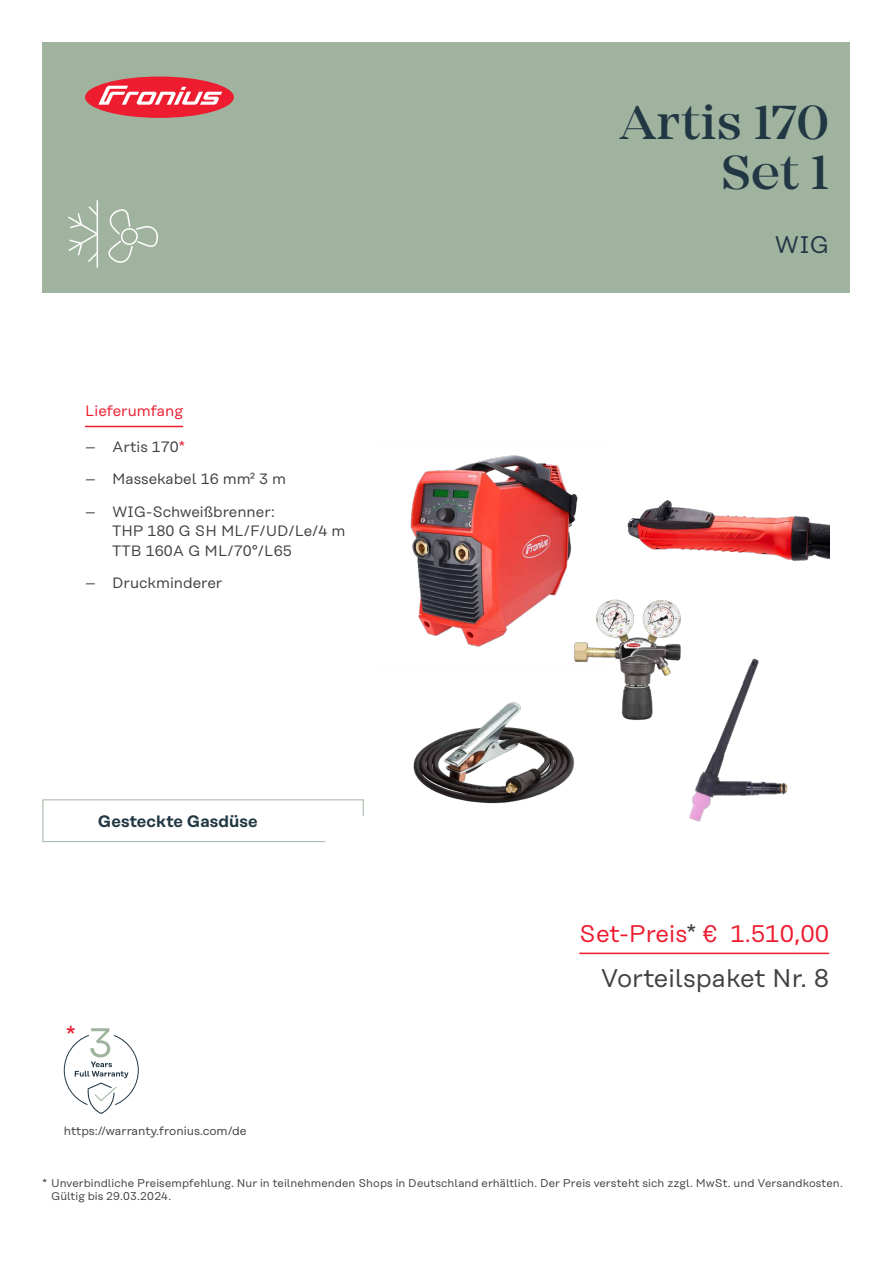
<style>
.page{position:relative;width:893px;height:1263px;background:#fff}
.page>*{position:absolute;margin:0;border:0;box-sizing:border-box;transform-origin:0 0}
.t1{font:500 49.5px/49.5px "Mirador";color:#213744;text-align:right}
.t2{font:25.5px "Rational Text";color:#414042}
.t3{font:24.45px "Rational Text";color:#ed1c2f}
.t4{font:24px "Rational Text";color:#ed1c2f}
.t5{font:24px "Rational Text";color:#213744}
.t6{font:600 16.5px "Rational Text";letter-spacing:.005em;color:#213744}
.t7{font:15px/19.5px "Rational Text";color:#414042}
.t8{font:15px "Rational Text";color:#ed1c2f}
.t9{font:12px "Rational Text";color:#414042}
.t10{font:11.25px/13.5px "Rational Text";letter-spacing:.005em;color:#414042}
.s1{color:#ed1c2f}
.s2{color:#414042}
</style>
<div class="page">
<div style="left:43px;top:43px;width:807px;height:250px;background:#9fb39f"></div>
<svg style="left:64px;top:1028px;width:75px;height:86px"></svg>
<hr style="left:85px;top:426px;width:98px;height:1px;background:#ed1c2f">
<hr style="left:579px;top:953px;width:250px;height:1px;background:#ed1c2f">
<hr style="left:97px;top:201px;width:1px;height:66px;background:#fff">
<svg style="left:68px;top:205px;width:29px;height:58px"></svg>
<svg style="left:108px;top:209px;width:50px;height:54px"></svg>
<svg style="left:42px;top:799px;width:319px;height:43px"></svg>
<img style="left:361px;top:455px;width:468px;height:367px">
<div style="left:85px;top:77px;width:149px;height:41px;background:#ed1c2f;border-radius:50%"></div>
<svg style="left:98px;top:86px;width:124px;height:19px"></svg>
<h1 class="t1" style="left:619px;top:99px;width:211px">Artis 170<br>Set 1</h1>
<h3 class="t8" style="left:85px;top:402px;width:100px">Lieferumfang</h3>
<h3 class="t7" style="left:85px;top:437px;width:102px">– Artis 170<span class="s1">*</span></h3>
<h3 class="t7" style="left:85px;top:469px;width:203px">– Massekabel 16 mm² 3 m</h3>
<h3 class="t7" style="left:112px;top:502px;width:235px;text-indent:-27px">– WIG-Schweißbrenner:<br>THP 180 G SH ML/F/UD/Le/4 m<br>TTB 160A G ML/70°/L65</h3>
<h3 class="t7" style="left:85px;top:573px;width:139px">– Druckminderer</h3>
<h3 class="t6" style="left:98px;top:812px;width:161px">Gesteckte Gasdüse</h3>
<h3 class="t3" style="left:66px;top:1022px;width:12px">*</h3>
<p class="t9" style="left:64px;top:1124px;width:184px">https://warranty.fronius.com/de</p>
<h3 class="t5" style="left:774px;top:231px;width:56px">WIG</h3>
<h3 class="t4" style="left:579px;top:920px;width:251px">Set-Preis<span class="s2">*</span> € 1.510,00</h3>
<h2 class="t2" style="left:601px;top:964px;width:230px">Vorteilspaket Nr. 8</h2>
<p class="t10" style="left:51px;top:1176px;width:793px;text-indent:-9px">* Unverbindliche Preisempfehlung. Nur in teilnehmenden Shops in Deutschland erhältlich. Der Preis versteht sich zzgl. MwSt. und Versandkosten.<br>Gültig bis 29.03.2024.</p>
</div>
